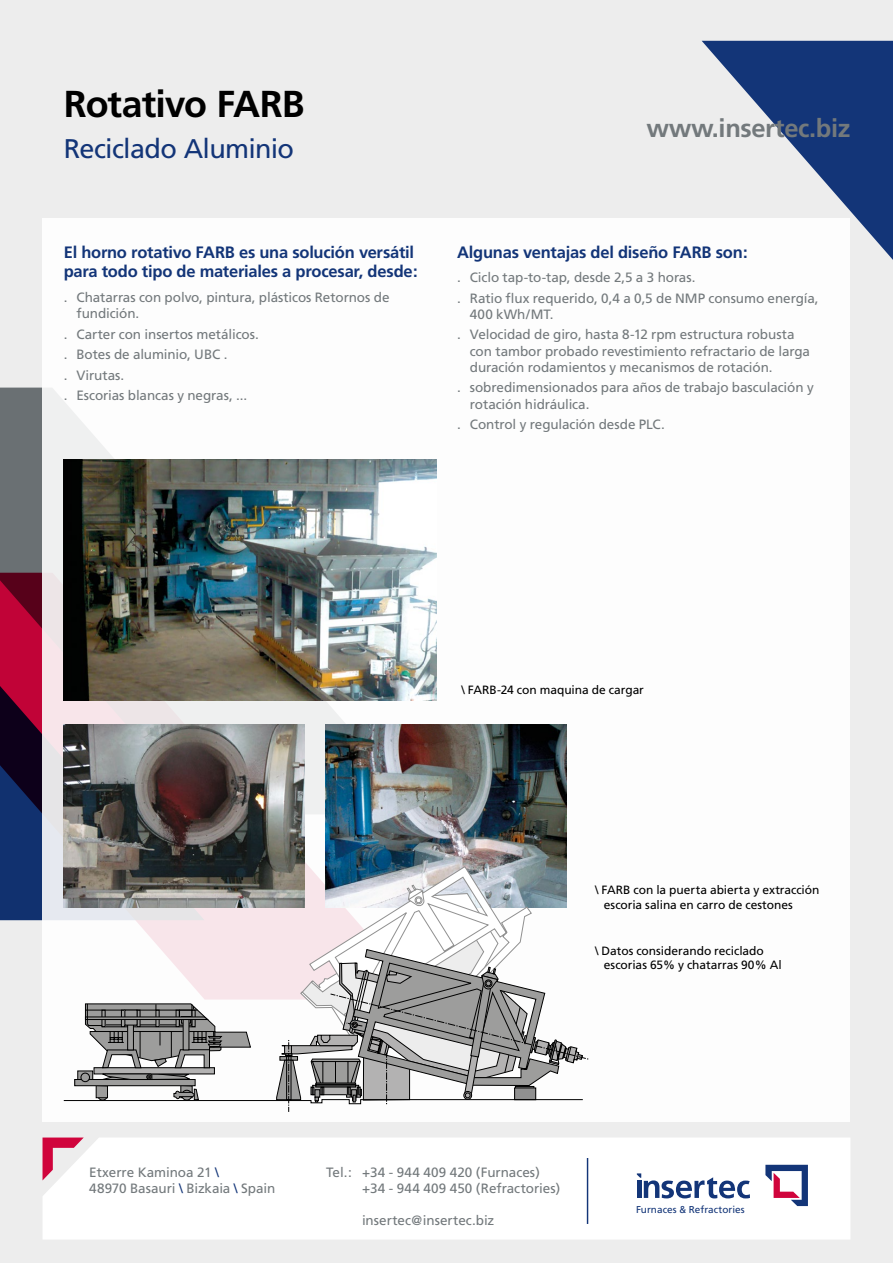
<style>
.page{position:relative;width:893px;height:1263px;background:#ededed}
.page>*{position:absolute;margin:0;border:0;box-sizing:border-box;transform-origin:0 0}
.t1{font:700 37.5px "Frutiger";letter-spacing:-.025em;color:#000}
.t2{font:27px "Frutiger";letter-spacing:-.03em;color:#133578}
.t3{font:700 25.5px "Frutiger";letter-spacing:-.015em;color:#73797c}
.t4{font:700 16.5px/19.8px "Frutiger";letter-spacing:-.015em;color:#133578}
.t5{font:13.5px/16.2px "Frutiger";letter-spacing:-.005em;color:#73797c}
.t6{font:12px/14.4px "Frutiger";letter-spacing:-.005em;color:#000}
.t7{font:9.9px "Frutiger";letter-spacing:.005em;color:#133578}
.s1{color:#133578}
</style>
<div class="page">
<svg style="left:702px;top:41px;width:191px;height:219px"></svg>
<svg style="left:0;top:814px;width:43px;height:185px;fill:#11316f"></svg>
<svg style="left:0;top:388px;width:43px;height:426px"></svg>
<div style="left:43px;top:1138px;width:807px;height:101px;background:#fff"></div>
<svg style="left:43px;top:1137px;width:41px;height:43px"></svg>
<hr style="left:587px;top:1158px;width:1px;height:66px;background:#133578">
<svg style="left:765px;top:1165px;width:43px;height:41px"></svg>
<svg style="left:637px;top:1173px;width:113px;height:25px"></svg>
<div style="left:43px;top:219px;width:807px;height:903px;background:#fff"></div>
<img style="left:326px;top:724px;width:241px;height:141px">
<img style="left:64px;top:724px;width:241px;height:141px">
<img style="left:64px;top:459px;width:372px;height:242px">
<svg style="left:63px;top:865px;width:526px;height:247px"></svg>
<h1 class="t1" style="left:64px;top:82px;width:243px">Rotativo FARB</h1>
<h2 class="t2" style="left:64px;top:132px;width:232px">Reciclado Aluminio</h2>
<p class="t4" style="left:64px;top:242px;width:356px">El horno rotativo FARB es una solución versátil para todo tipo de materiales a procesar, desde:</p>
<p class="t5" style="left:77px;top:289px;width:314px;text-indent:-13px">. Chatarras con polvo, pintura, plásticos Retornos de fundición.</p>
<p class="t5" style="left:64px;top:324px;width:197px;line-height:20.4px">. Carter con insertos metálicos. . Botes de aluminio, UBC .<br>. Virutas.<br>. Escorias blancas y negras, ...</p>
<h3 class="t3" style="left:646px;top:113px;width:205px">www.insertec.biz</h3>
<p class="t4" style="left:457px;top:242px;width:292px">Algunas ventajas del diseño FARB son:</p>
<p class="t5" style="left:457px;top:267px;width:363px;line-height:20.4px">. Ciclo tap-to-tap, desde 2,5 a 3 horas.<br>. Ratio flux requerido, 0,4 a 0,5 de NMP consumo energía,</p>
<p class="t5" style="left:457px;top:304px;width:339px;line-height:20.4px;text-indent:13px">400 kWh/MT.<br>. Velocidad de giro, hasta 8-12 rpm estructura robusta</p>
<p class="t5" style="left:470px;top:343px;width:342px">con tambor probado revestimiento refractario de larga duración rodamientos y mecanismos de rotación.</p>
<p class="t5" style="left:470px;top:379px;width:345px;text-indent:-13px">. sobredimensionados para años de trabajo basculación y rotación hidráulica.</p>
<p class="t5" style="left:457px;top:416px;width:209px">. Control y regulación desde PLC.</p>
<p class="t6" style="left:462px;top:682px;width:184px">\ FARB-24 con maquina de cargar</p>
<p class="t6" style="left:604px;top:883px;width:217px;text-indent:-9px">\ FARB con la puerta abierta y extracción escoria salina en carro de cestones</p>
<p class="t6" style="left:604px;top:943px;width:179px;text-indent:-9px">\ Datos considerando reciclado escorias 65% y chatarras 90% Al</p>
<p class="t5" style="left:89px;top:1164px;width:188px">Etxerre Kaminoa 21 <span class="s1">\<br></span>48970 Basauri <span class="s1">\</span> Bizkaia <span class="s1">\</span> Spain</p>
<p class="t5" style="left:362px;top:1164px;width:200px;text-indent:-36px">Tel.: +34 - 944 409 420 (Furnaces) +34 - 944 409 450 (Refractories)</p>
<p class="t5" style="left:362px;top:1212px;width:134px">insertec@insertec.biz</p>
<p class="t7" style="left:636px;top:1204px;width:110px">Furnaces &amp; Refractories</p>
</div>
